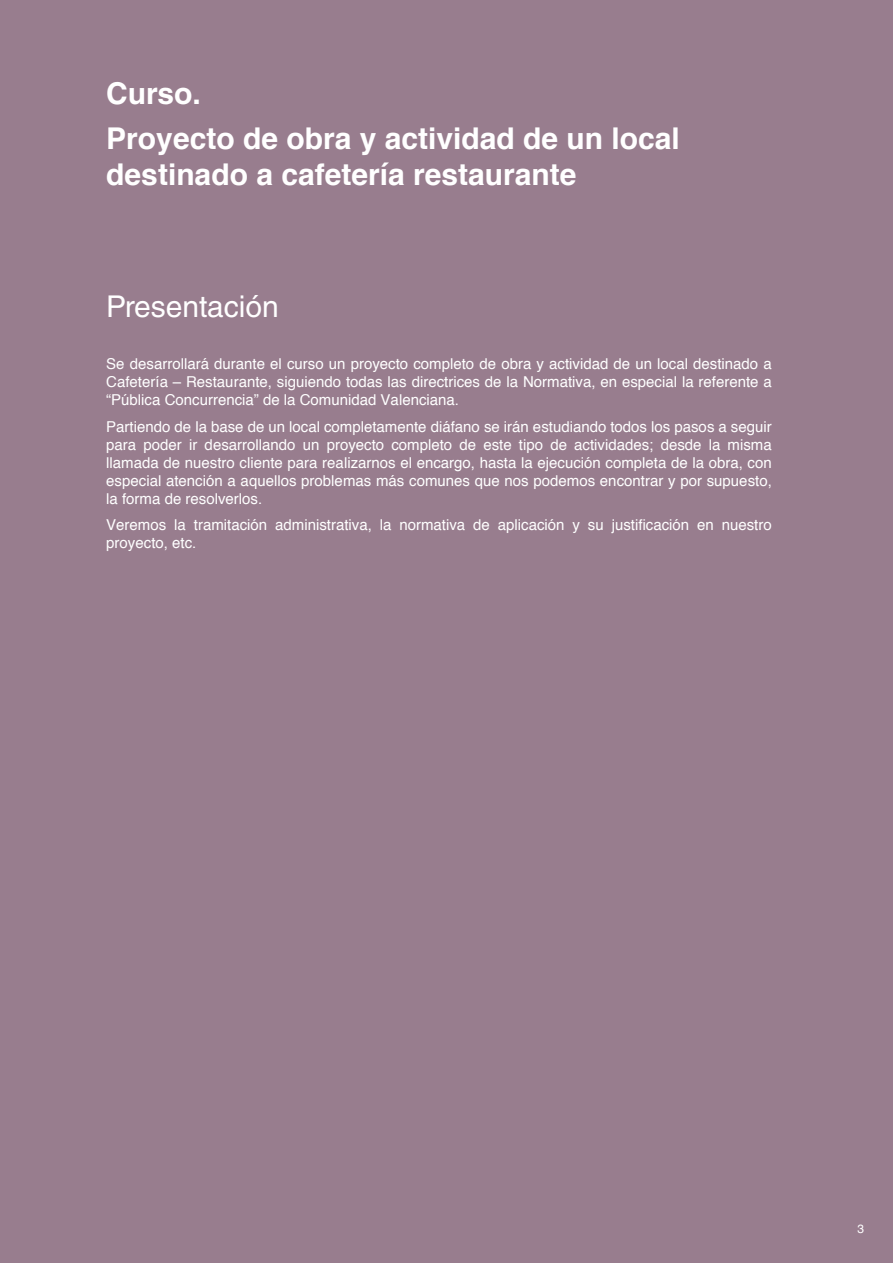
<style>
.page{position:relative;width:893px;height:1263px;background:#987d8e}
.page>*{position:absolute;margin:0;border:0;box-sizing:border-box;transform-origin:0 0}
.t1{font:700 30px/36px "Helvetica";color:#fff}
.t2{font:30px "Helvetica LT Std";color:#fff}
.t3{font:700 30px "Helvetica LT Std";color:#fff}
.t4{font:15px/18px "Helvetica";color:#fff;text-align:justify}
.t5{font:12px "Helvetica";color:#fff}
</style>
<div class="page">
<h1 class="t3" style="left:106px;top:83px;width:96px">Curso.</h1>
<h1 class="t1" style="left:106px;top:122px;width:575px">Proyecto de obra y actividad de un local destinado a cafetería restaurante</h1>
<h1 class="t2" style="left:106px;top:295px;width:174px">Presentación</h1>
<p class="t4" style="left:106px;top:356px;width:667px">Se desarrollará durante el curso un proyecto completo de obra y actividad de un local destinado a Cafetería – Restaurante, siguiendo todas las directrices de la Normativa, en especial la referente a “Pública Concurrencia” de la Comunidad Valenciana.</p>
<p class="t4" style="left:106px;top:418px;width:667px">Partiendo de la base de un local completamente diáfano se irán estudiando todos los pasos a seguir para poder ir desarrollando un proyecto completo de este tipo de actividades; desde la misma llamada de nuestro cliente para realizarnos el encargo, hasta la ejecución completa de la obra, con especial atención a aquellos problemas más comunes que nos podemos encontrar y por supuesto, la forma de resolverlos.</p>
<p class="t4" style="left:106px;top:517px;width:667px">Veremos la tramitación administrativa, la normativa de aplicación y su justificación en nuestro proyecto, etc.</p>
<p class="t5" style="left:857px;top:1224px;width:8px">3</p>
</div>
